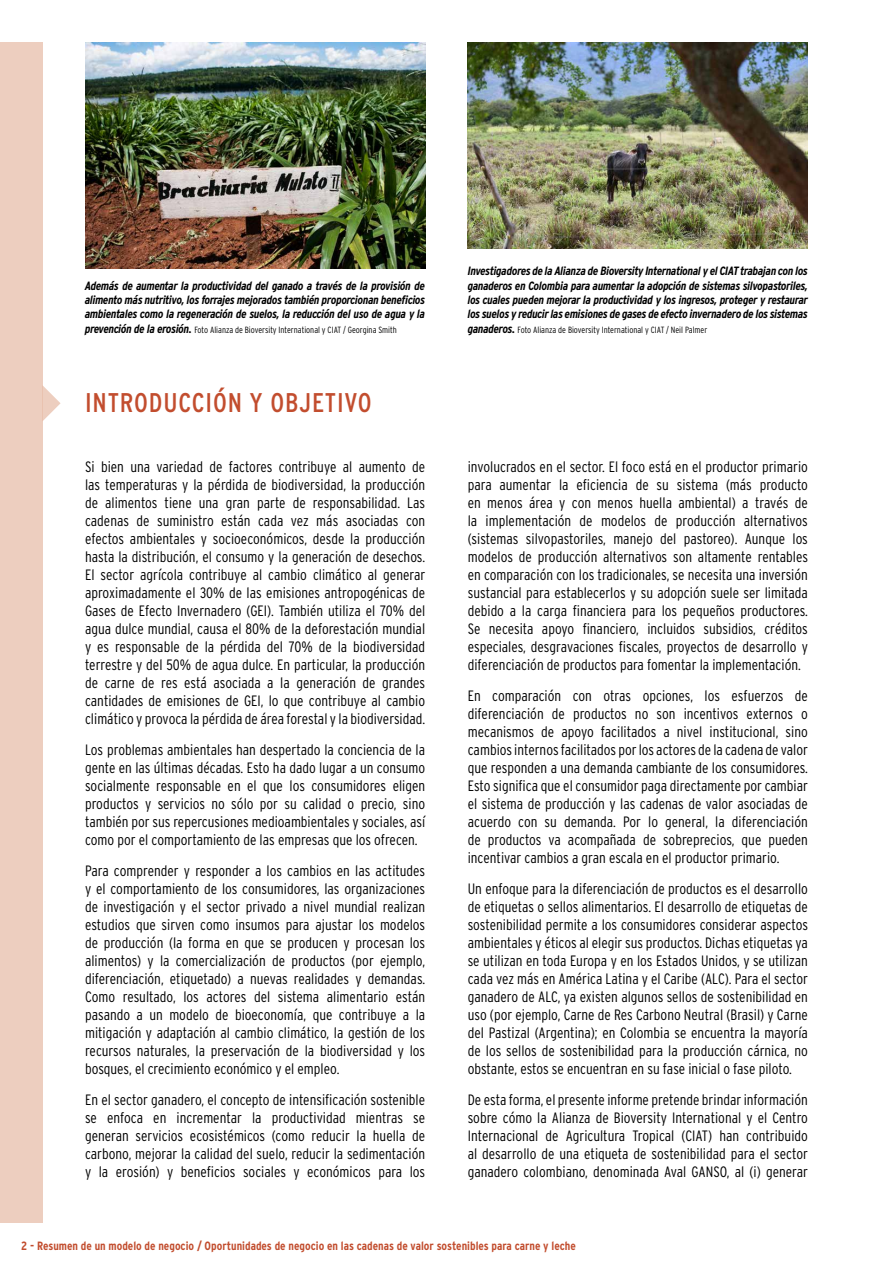
<style>
.page{position:relative;width:893px;height:1263px;background:#fff}
.page>*{position:absolute;margin:0;border:0;box-sizing:border-box;transform-origin:0 0}
.t1{font:condensed 27px "Interstate";letter-spacing:.03em;color:#c24d2e}
.t2{font:300 condensed 15px/18px "Interstate";color:#000;text-align:justify}
.t3{font:italic 700 condensed 12px/14.4px "Interstate";letter-spacing:-.02em;color:#000;text-align:justify}
.t4{font:700 condensed 12px "Interstate";color:#c24d2e}
.t5{font:300 condensed 9px "Interstate";color:#000}
.s1{font-weight:700;font-style:italic;font-size:12px}
</style>
<div class="page">
<div style="left:0;top:43px;width:43px;height:1179px;background:#edcebf"></div>
<svg style="left:43px;top:386px;width:18px;height:35px"></svg>
<img style="left:85px;top:43px;width:340px;height:225px">
<img style="left:468px;top:43px;width:340px;height:206px">
<p class="t3" style="left:85px;top:278px;width:342px">Además de aumentar la productividad del ganado a través de la provisión de alimento más nutritivo, los forrajes mejorados también proporcionan beneficios ambientales como la regeneración de suelos, la reducción del uso de agua y la</p>
<p class="t5" style="left:85px;top:324px;width:313px"><span class="s1">prevención de la erosión.</span> Foto Alianza de Bioversity International y CIAT / Georgina Smith</p>
<h1 class="t1" style="left:85px;top:386px;width:288px">INTRODUCCIÓN Y OBJETIVO</h1>
<p class="t2" style="left:85px;top:458px;width:342px">Si bien una variedad de factores contribuye al aumento de las temperaturas y la pérdida de biodiversidad, la producción de alimentos tiene una gran parte de responsabilidad. Las cadenas de suministro están cada vez más asociadas con efectos ambientales y socioeconómicos, desde la producción hasta la distribución, el consumo y la generación de desechos.<br>El sector agrícola contribuye al cambio climático al generar aproximadamente el 30% de las emisiones antropogénicas de Gases de Efecto Invernadero (GEI). También utiliza el 70% del agua dulce mundial, causa el 80% de la deforestación mundial y es responsable de la pérdida del 70% de la biodiversidad terrestre y del 50% de agua dulce. En particular, la producción de carne de res está asociada a la generación de grandes cantidades de emisiones de GEI, lo que contribuye al cambio climático y provoca la pérdida de área forestal y la biodiversidad.</p>
<p class="t2" style="left:85px;top:741px;width:342px">Los problemas ambientales han despertado la conciencia de la gente en las últimas décadas. Esto ha dado lugar a un consumo socialmente responsable en el que los consumidores eligen productos y servicios no sólo por su calidad o precio, sino también por sus repercusiones medioambientales y sociales, así como por el comportamiento de las empresas que los ofrecen.</p>
<p class="t2" style="left:85px;top:861px;width:342px">Para comprender y responder a los cambios en las actitudes y el comportamiento de los consumidores, las organizaciones de investigación y el sector privado a nivel mundial realizan estudios que sirven como insumos para ajustar los modelos de producción (la forma en que se producen y procesan los alimentos) y la comercialización de productos (por ejemplo, diferenciación, etiquetado) a nuevas realidades y demandas.<br>Como resultado, los actores del sistema alimentario están pasando a un modelo de bioeconomía, que contribuye a la mitigación y adaptación al cambio climático, la gestión de los recursos naturales, la preservación de la biodiversidad y los bosques, el crecimiento económico y el empleo.</p>
<p class="t2" style="left:85px;top:1090px;width:342px">En el sector ganadero, el concepto de intensificación sostenible se enfoca en incrementar la productividad mientras se generan servicios ecosistémicos (como reducir la huella de carbono, mejorar la calidad del suelo, reducir la sedimentación y la erosión) y beneficios sociales y económicos para los</p>
<p class="t3" style="left:468px;top:264px;width:342px">Investigadores de la Alianza de Bioversity International y el CIAT trabajan con los ganaderos en Colombia para aumentar la adopción de sistemas silvopastoriles, los cuales pueden mejorar la productividad y los ingresos, proteger y restaurar los suelos y reducir las emisiones de gases de efecto invernadero de los sistemas</p>
<p class="t5" style="left:468px;top:324px;width:241px"><span class="s1">ganaderos.</span> Foto Alianza de Bioversity International y CIAT / Neil Palmer</p>
<p class="t2" style="left:468px;top:458px;width:342px">involucrados en el sector. El foco está en el productor primario para aumentar la eficiencia de su sistema (más producto en menos área y con menos huella ambiental) a través de la implementación de modelos de producción alternativos (sistemas silvopastoriles, manejo del pastoreo). Aunque los modelos de producción alternativos son altamente rentables en comparación con los tradicionales, se necesita una inversión sustancial para establecerlos y su adopción suele ser limitada debido a la carga financiera para los pequeños productores.<br>Se necesita apoyo financiero, incluidos subsidios, créditos especiales, desgravaciones fiscales, proyectos de desarrollo y diferenciación de productos para fomentar la implementación.</p>
<p class="t2" style="left:468px;top:687px;width:342px">En comparación con otras opciones, los esfuerzos de diferenciación de productos no son incentivos externos o mecanismos de apoyo facilitados a nivel institucional, sino cambios internos facilitados por los actores de la cadena de valor que responden a una demanda cambiante de los consumidores.<br>Esto significa que el consumidor paga directamente por cambiar el sistema de producción y las cadenas de valor asociadas de acuerdo con su demanda. Por lo general, la diferenciación de productos va acompañada de sobreprecios, que pueden incentivar cambios a gran escala en el productor primario.</p>
<p class="t2" style="left:468px;top:879px;width:342px">Un enfoque para la diferenciación de productos es el desarrollo de etiquetas o sellos alimentarios. El desarrollo de etiquetas de sostenibilidad permite a los consumidores considerar aspectos ambientales y éticos al elegir sus productos. Dichas etiquetas ya se utilizan en toda Europa y en los Estados Unidos, y se utilizan cada vez más en América Latina y el Caribe (ALC). Para el sector ganadero de ALC, ya existen algunos sellos de sostenibilidad en uso (por ejemplo, Carne de Res Carbono Neutral (Brasil) y Carne del Pastizal (Argentina); en Colombia se encuentra la mayoría de los sellos de sostenibilidad para la producción cárnica, no obstante, estos se encuentran en su fase inicial o fase piloto.</p>
<p class="t2" style="left:468px;top:1090px;width:342px">De esta forma, el presente informe pretende brindar información sobre cómo la Alianza de Bioversity International y el Centro Internacional de Agricultura Tropical (CIAT) han contribuido al desarrollo de una etiqueta de sostenibilidad para el sector ganadero colombiano, denominada Aval GANSO, al (i) generar</p>
<p class="t4" style="left:21px;top:1238px;width:556px">2 - Resumen de un modelo de negocio / Oportunidades de negocio en las cadenas de valor sostenibles para carne y leche</p>
</div>
